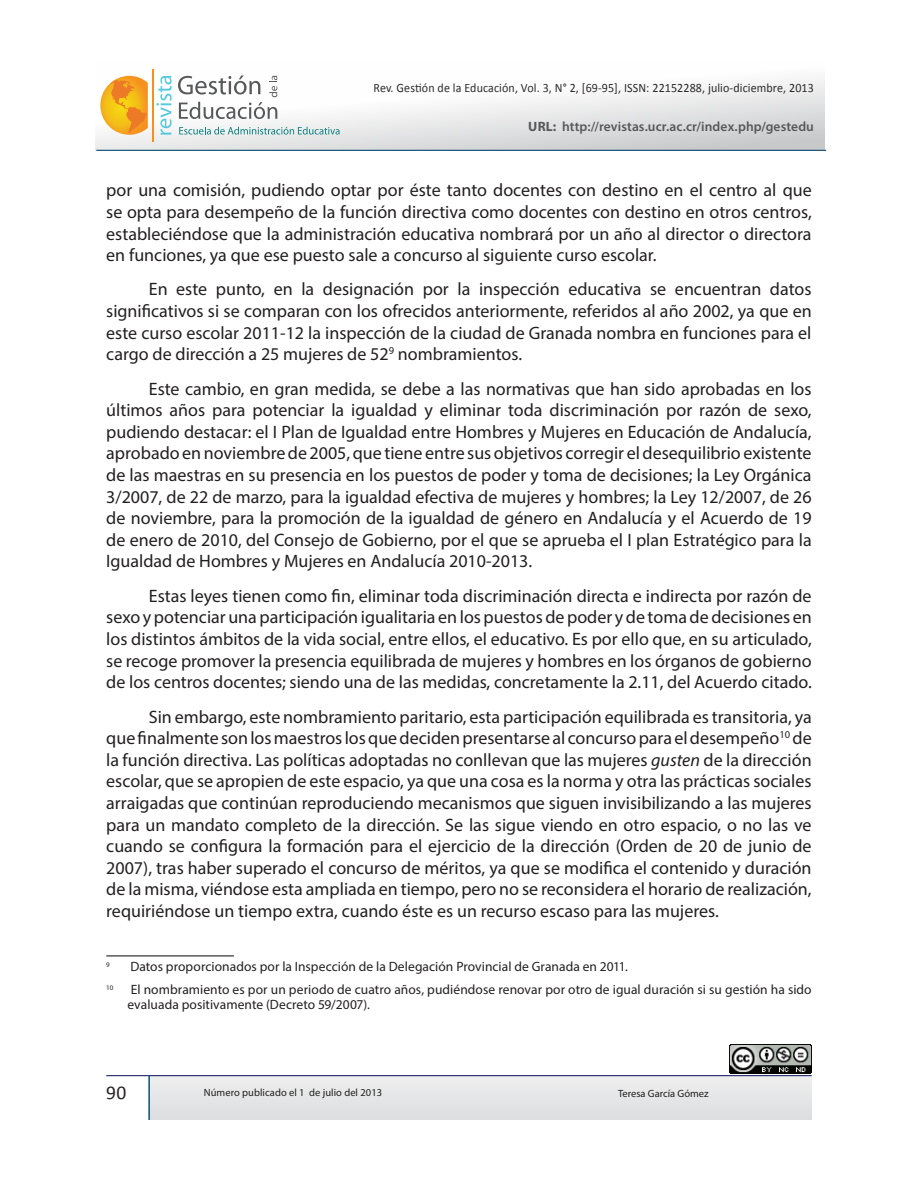
<style>
.page{position:relative;width:918px;height:1188px;background:#fff}
.page>*{position:absolute;margin:0;border:0;box-sizing:border-box;transform-origin:0 0}
.t1{font:19.5px "Calibri";color:#231f20}
.t2{font:18px/21.6px "Myriad Pro";color:#231f20;text-align:justify}
.t3{font:13.5px/15px "Myriad Pro";letter-spacing:.005em;color:#231f20}
.t4{font:600 13.5px "Myriad Pro";letter-spacing:.005em;color:#57585a}
.t5{font:12.75px "Calibri";letter-spacing:.01em;color:#2e2b2c;scale:.94 1}
.t6{font:10.5px "Myriad Pro";letter-spacing:.005em;color:#231f20}
.t7{font:7.05px "Myriad Pro";color:#231f20}
.s1{font-weight:700}
.s2{font-style:italic}
</style>
<div class="page">
<div style="left:150px;top:1076px;width:662px;height:44px;background:#e5e6e7"></div>
<svg style="left:96px;top:69px;width:729px;height:81px"></svg>
<hr style="left:106px;top:1075px;width:706px;height:1px;background:#25296e">
<hr style="left:96px;top:150px;width:730px;height:1px;background:#0a4d74">
<svg style="left:100px;top:76px;width:48px;height:59px;background:#f3b243"></svg>
<svg style="left:156px;top:76px;width:16px;height:59px"></svg>
<svg style="left:178px;top:76px;width:99px;height:43px"></svg>
<svg style="left:179px;top:127px;width:161px;height:8px"></svg>
<hr style="left:152px;top:69px;width:1px;height:72px;background:#f69120">
<img style="left:730px;top:1045px;width:82px;height:29px">
<hr style="left:148px;top:1076px;width:2px;height:44px;background:#0a4d74">
<hr style="left:106px;top:955px;width:128px;height:1px;background:#231f20">
<p class="t5" style="left:374px;top:80px;width:470px">Rev. Gestión de la Educación, Vol. 3, N° 2, [69-95], ISSN: 22152288, julio-diciembre, 2013</p>
<p class="t4" style="left:528px;top:118px;width:287px"><span class="s1">URL:</span> http://revistas.ucr.ac.cr/index.php/gestedu</p>
<p class="t2" style="left:106px;top:179px;width:707px">por una comisión, pudiendo optar por éste tanto docentes con destino en el centro al que se opta para desempeño de la función directiva como docentes con destino en otros centros, estableciéndose que la administración educativa nombrará por un año al director o directora en funciones, ya que ese puesto sale a concurso al siguiente curso escolar.</p>
<p class="t2" style="left:106px;top:278px;width:707px;text-indent:43px">En este punto, en la designación por la inspección educativa se encuentran datos significativos si se comparan con los ofrecidos anteriormente, referidos al año 2002, ya que en este curso escolar 2011-12 la inspección de la ciudad de Granada nombra en funciones para el cargo de dirección a 25 mujeres de 52<sup>9</sup> nombramientos.</p>
<p class="t2" style="left:106px;top:378px;width:707px;text-indent:43px">Este cambio, en gran medida, se debe a las normativas que han sido aprobadas en los últimos años para potenciar la igualdad y eliminar toda discriminación por razón de sexo, pudiendo destacar: el I Plan de Igualdad entre Hombres y Mujeres en Educación de Andalucía, aprobado en noviembre de 2005, que tiene entre sus objetivos corregir el desequilibrio existente de las maestras en su presencia en los puestos de poder y toma de decisiones; la Ley Orgánica 3/2007, de 22 de marzo, para la igualdad efectiva de mujeres y hombres; la Ley 12/2007, de 26 de noviembre, para la promoción de la igualdad de género en Andalucía y el Acuerdo de 19 de enero de 2010, del Consejo de Gobierno, por el que se aprueba el I plan Estratégico para la Igualdad de Hombres y Mujeres en Andalucía 2010-2013.</p>
<p class="t2" style="left:106px;top:585px;width:707px;text-indent:43px">Estas leyes tienen como fin, eliminar toda discriminación directa e indirecta por razón de sexo y potenciar una participación igualitaria en los puestos de poder y de toma de decisiones en los distintos ámbitos de la vida social, entre ellos, el educativo. Es por ello que, en su articulado, se recoge promover la presencia equilibrada de mujeres y hombres en los órganos de gobierno de los centros docentes; siendo una de las medidas, concretamente la 2.11, del Acuerdo citado.</p>
<p class="t2" style="left:106px;top:705px;width:707px;text-indent:43px">Sin embargo, este nombramiento paritario, esta participación equilibrada es transitoria, ya que finalmente son los maestros los que deciden presentarse al concurso para el desempeño<sup>10</sup> de la función directiva. Las políticas adoptadas no conllevan que las mujeres <span class="s2">gusten</span> de la dirección escolar, que se apropien de este espacio, ya que una cosa es la norma y otra las prácticas sociales arraigadas que continúan reproduciendo mecanismos que siguen invisibilizando a las mujeres para un mandato completo de la dirección. Se las sigue viendo en otro espacio, o no las ve cuando se configura la formación para el ejercicio de la dirección (Orden de 20 de junio de 2007), tras haber superado el concurso de méritos, ya que se modifica el contenido y duración de la misma, viéndose esta ampliada en tiempo, pero no se reconsidera el horario de realización, requiriéndose un tiempo extra, cuando éste es un recurso escaso para las mujeres.</p>
<p class="t7" style="left:106px;top:960px;width:5px">9</p>
<p class="t3" style="left:130px;top:959px;width:499px">Datos proporcionados por la Inspección de la Delegación Provincial de Granada en 2011.</p>
<p class="t7" style="left:106px;top:984px;width:8px">10</p>
<p class="t3" style="left:128px;top:982px;width:686px">El nombramiento es por un periodo de cuatro años, pudiéndose renovar por otro de igual duración si su gestión ha sido evaluada positivamente (Decreto 59/2007).</p>
<p class="t1" style="left:106px;top:1080px;width:21px">90</p>
<p class="t6" style="left:204px;top:1086px;width:180px">Número publicado el 1 de julio del 2013</p>
<p class="t6" style="left:618px;top:1087px;width:92px">Teresa García Gómez</p>
</div>
